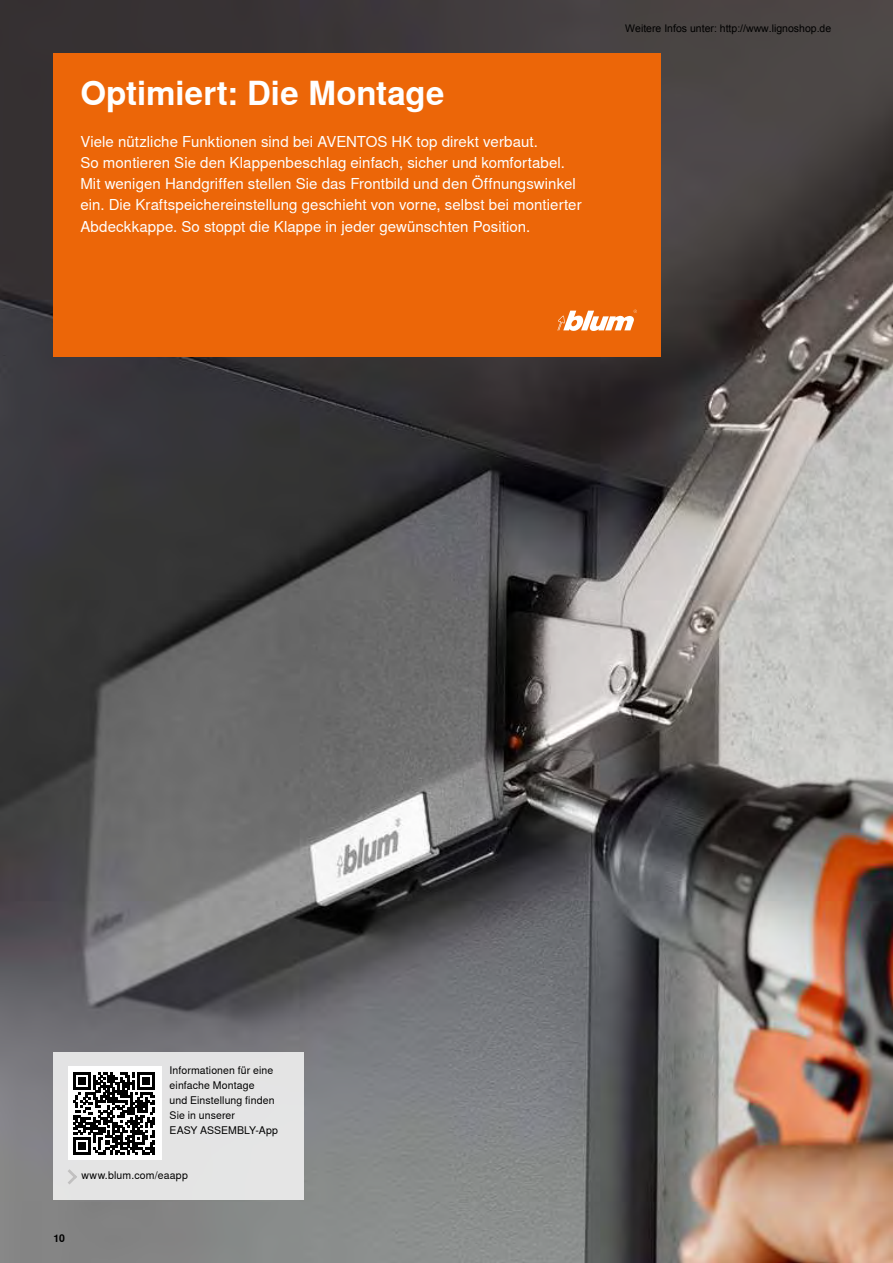
<style>
.page{position:relative;width:893px;height:1263px;background:#fff}
.page>*{position:absolute;margin:0;border:0;box-sizing:border-box;transform-origin:0 0}
.t1{font:700 33px "Nimbus Sans Global";color:#fff}
.t2{font:15px/21px "Nimbus Sans Global";letter-spacing:.005em;color:#fff}
.t3{font:10.5px/15px "Nimbus Sans Global";letter-spacing:.01em;color:#000}
.t4{font:10.5px "Arial";color:#000}
.t5{font:700 10.5px "Nimbus Sans Global";color:#000}
</style>
<div class="page">
<img style="left:0;top:0;width:893px;height:1263px">
<div style="left:54px;top:54px;width:607px;height:303px;background:#ec6608"></div>
<svg style="left:557px;top:310px;width:80px;height:21px"></svg>
<div style="left:54px;top:1052px;width:250px;height:148px;background:#e4e4e4"></div>
<svg style="left:68px;top:1169px;width:9px;height:15px"></svg>
<div style="left:68px;top:1066px;width:93px;height:94px;background:#fff"></div>
<svg style="left:73px;top:1072px;width:82px;height:83px"></svg>
<h1 class="t1" style="left:80px;top:75px;width:366px">Optimiert: Die Montage</h1>
<p class="t2" style="left:80px;top:132px;width:503px">Viele nützliche Funktionen sind bei AVENTOS HK top direkt verbaut.<br>So montieren Sie den Klappenbeschlag einfach, sicher und komfortabel.<br>Mit wenigen Handgriffen stellen Sie das Frontbild und den Öffnungswinkel ein. Die Kraftspeichereinstellung geschieht von vorne, selbst bei montierter Abdeckkappe. So stoppt die Klappe in jeder gewünschten Position.</p>
<p class="t4" style="left:625px;top:21px;width:208px">Weitere Infos unter: http://www.lignoshop.de</p>
<p class="t3" style="left:170px;top:1063px;width:110px">Informationen für eine einfache Montage<br>und Einstellung finden<br>Sie in unserer<br>EASY ASSEMBLY-App</p>
<p class="t3" style="left:81px;top:1168px;width:108px">www.blum.com/eaapp</p>
<p class="t5" style="left:54px;top:1232px;width:13px">10</p>
</div>
